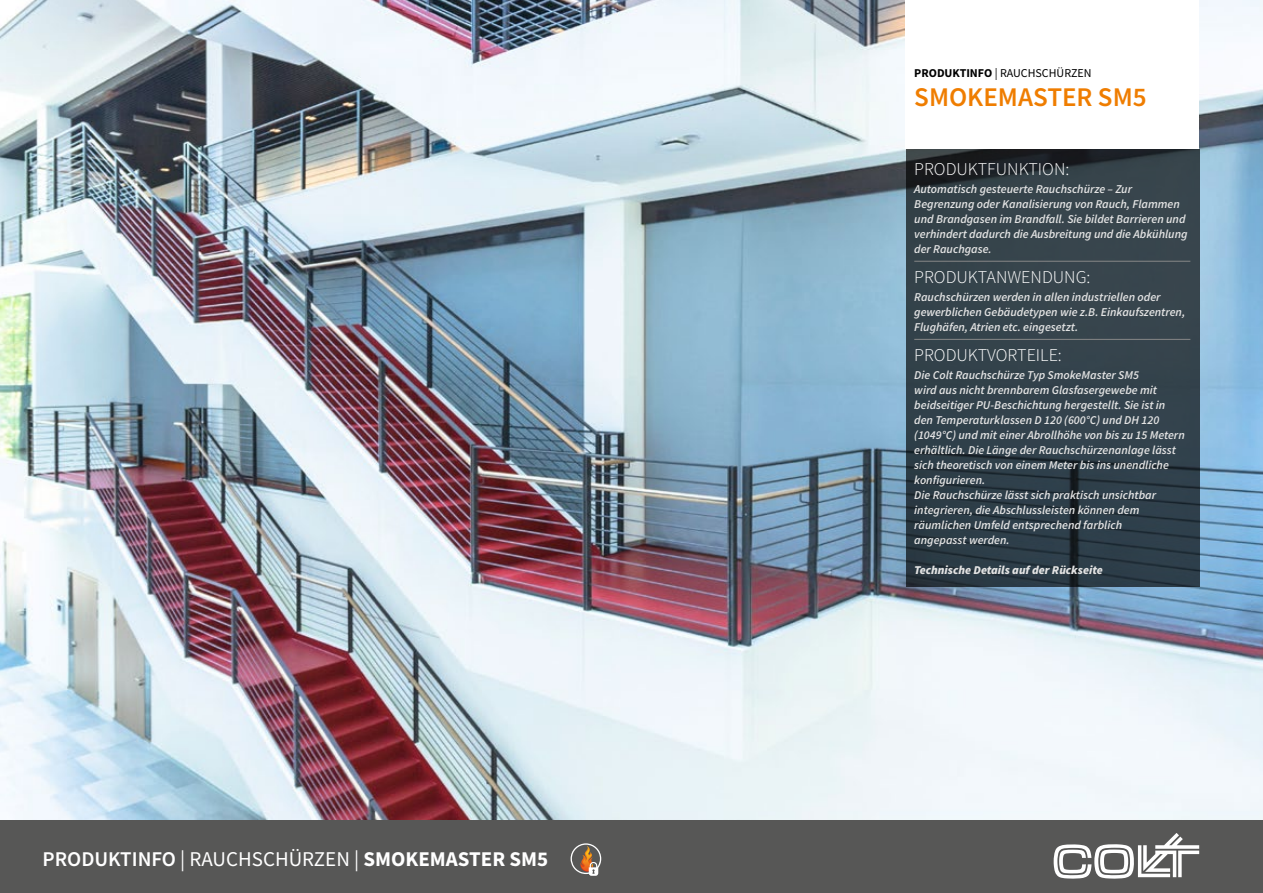
<style>
.page{position:relative;width:1263px;height:893px;background:#fff}
.page>*{position:absolute;margin:0;border:0;box-sizing:border-box;transform-origin:0 0}
.t1{font:600 27px "Source Sans Pro";color:#ef7d00}
.t2{font:21px "Source Sans Pro";color:#fff}
.t3{font:300 18px "Source Sans Pro";color:#fff}
.t4{font:italic 600 12px/15px "Source Sans Pro";color:#e3e3e3}
.t5{font:italic 900 12px "Source Sans Pro";color:#e3e3e3}
.t6{font:12px "Source Sans Pro";color:#000}
.s1{font-weight:600}
.s2{font-weight:700}
</style>
<div class="page">
<img style="left:0;top:0;width:1263px;height:821px">
<div style="left:906px;top:0;width:293px;height:149px;background:#fff"></div>
<svg style="left:906px;top:149px;width:293px;height:438px;background:#303e47"></svg>
<div style="left:0;top:821px;width:1263px;height:72px;background:#575756"></div>
<svg style="left:1054px;top:833px;width:145px;height:46px"></svg>
<hr style="left:914px;top:261px;width:276px;height:1px;background:#878787">
<hr style="left:914px;top:339px;width:276px;height:1px;background:#878787">
<svg style="left:571px;top:843px;width:30px;height:32px"></svg>
<h2 class="t2" style="left:43px;top:846px;width:507px"><span class="s1">PRODUKTINFO</span> | RAUCHSCHÜRZEN | <span class="s2">SMOKEMASTER SM5</span></h2>
<p class="t6" style="left:914px;top:65px;width:179px"><span class="s2">PRODUKTINFO</span> | RAUCHSCHÜRZEN</p>
<h1 class="t1" style="left:914px;top:79px;width:234px">SMOKEMASTER SM5</h1>
<h3 class="t3" style="left:914px;top:158px;width:157px">PRODUKTFUNKTION:</h3>
<p class="t4" style="left:914px;top:181px;width:275px">Automatisch gesteuerte Rauchschürze – Zur Begrenzung oder Kanalisierung von Rauch, Flammen und Brandgasen im Brandfall. Sie bildet Barrieren und verhindert dadurch die Ausbreitung und die Abkühlung der Rauchgase.</p>
<h3 class="t3" style="left:914px;top:266px;width:178px">PRODUKTANWENDUNG:</h3>
<p class="t4" style="left:914px;top:289px;width:272px">Rauchschürzen werden in allen industriellen oder gewerblichen Gebäudetypen wie z.B. Einkaufszentren,<br>Flughäfen, Atrien etc. eingesetzt.</p>
<h3 class="t3" style="left:914px;top:344px;width:149px">PRODUKTVORTEILE:</h3>
<p class="t4" style="left:914px;top:367px;width:272px">Die Colt Rauchschürze Typ SmokeMaster SM5<br>wird aus nicht brennbarem Glasfasergewebe mit beidseitiger PU-Beschichtung hergestellt. Sie ist in den Temperaturklassen D 120 (600°C) und DH 120 (1049°C) und mit einer Abrollhöhe von bis zu 15 Metern erhältlich. Die Länge der Rauchschürzenanlage lässt sich theoretisch von einem Meter bis ins unendliche konfigurieren.<br>Die Rauchschürze lässt sich praktisch unsichtbar integrieren, die Abschlussleisten können dem räumlichen Umfeld entsprechend farblich<br>angepasst werden.</p>
<p class="t5" style="left:914px;top:562px;width:190px">Technische Details auf der Rückseite</p>
</div>
